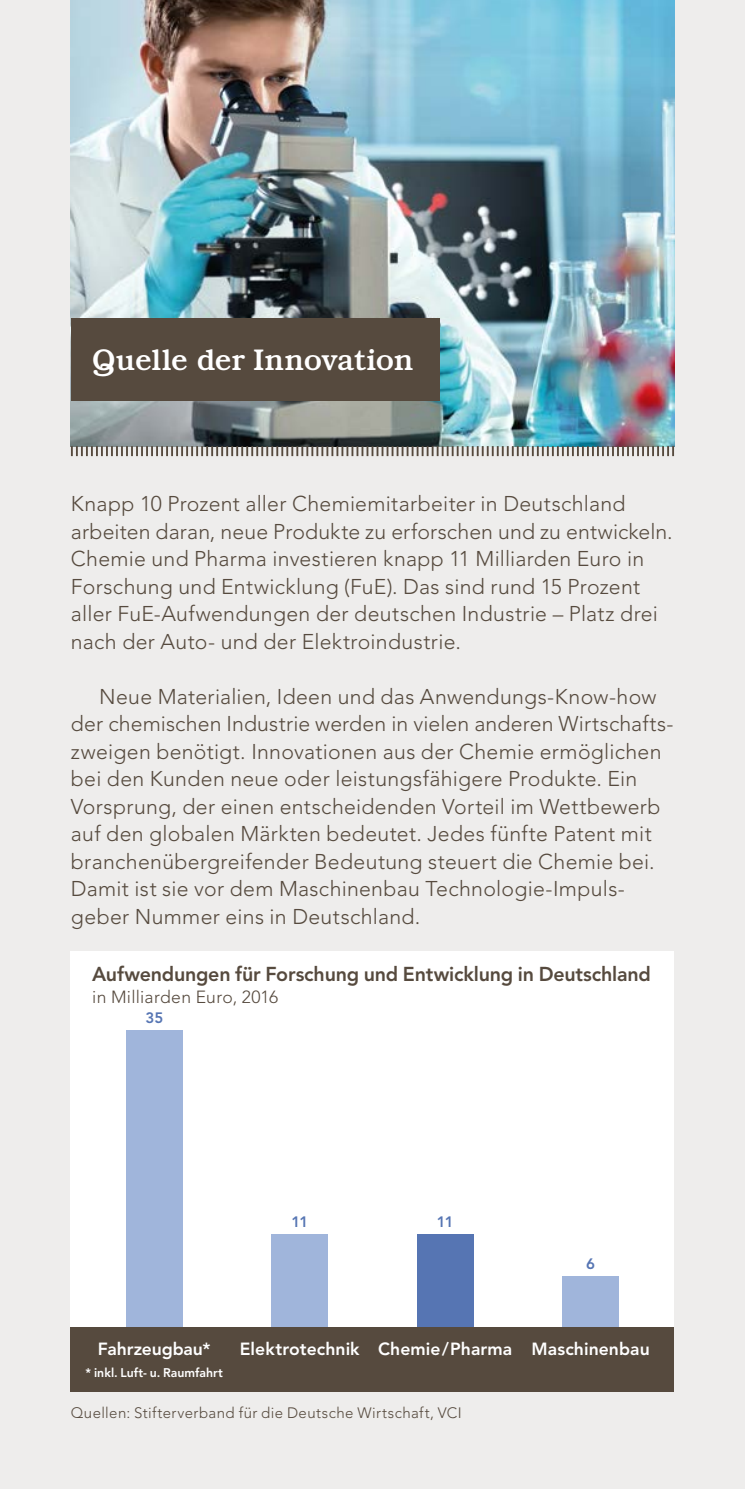
<style>
.page{position:relative;width:745px;height:1489px;background:#fff}
.page>*{position:absolute;margin:0;border:0;box-sizing:border-box;transform-origin:0 0}
.Headlines_Prospekte{font:500 30px "Bookman Std";letter-spacing:-.01em;color:#fff}
.Copy_Prospekte{font:300 21.25px/27.5px "Avenir LT Std";letter-spacing:.015em;color:#564a3e}
.Copy_für_Tabellen{font:800 20px "Avenir LT Std";letter-spacing:-.01em;color:#564a3e}
.Grafik_Texte_in_Blöc{font:800 17.5px "Avenir LT Std";letter-spacing:.005em;color:#fff}
.Fußnoten{font:300 17.5px "Avenir LT Std";letter-spacing:.015em;color:#564a3e}
.Fußnoten-2{font:300 15px "Avenir LT Std";letter-spacing:.03em;color:#564a3e}
.Zahlen_in_Balkendiag{font:800 15px "Avenir LT Std";color:#5675b3}
.Grafik_Texte_in_Blöc-2{font:800 12.5px "Avenir LT Std";color:#fff}
</style>
<div class="page">
<div style="left:0;top:0;width:744px;height:1488px;background:#eeedec"></div>
<hr style="left:744px;top:0;width:1px;height:1488px;background:#eeedec">
<img style="left:71px;top:0;width:602px;height:446px">
<svg style="left:71px;top:446px;width:602px;height:10px"></svg>
<div style="left:71px;top:951px;width:602px;height:440px;background:#fff"></div>
<div style="left:271px;top:1233px;width:57px;height:94px;background:#a0b5db"></div>
<div style="left:416px;top:1233px;width:57px;height:94px;background:#5675b3"></div>
<div style="left:562px;top:1276px;width:56px;height:51px;background:#a0b5db"></div>
<div style="left:71px;top:318px;width:368px;height:83px;background:#564a3e"></div>
<div style="left:126px;top:1029px;width:56px;height:298px;background:#a0b5db"></div>
<div style="left:71px;top:1327px;width:602px;height:64px;background:#564a3e"></div>
<p class="Headlines_Prospekte" style="left:92px;top:342px;width:323px">Quelle der Innovation</p>
<p class="Copy_Prospekte" style="left:71px;top:490px;width:603px">Knapp 10 Prozent aller Chemiemitarbeiter in Deutschland arbeiten daran, neue Produkte zu erforschen und zu entwickeln.<br>Chemie und Pharma investieren knapp 11 Milliarden Euro in Forschung und Entwicklung (FuE). Das sind rund 15 Prozent aller FuE-Aufwendungen der deutschen Industrie – Platz drei nach der Auto- und der Elektroindustrie.</p>
<p class="Copy_Prospekte" style="left:71px;top:682px;width:603px;text-indent:28px">Neue Materialien, Ideen und das Anwendungs-Know-how der chemischen Industrie werden in vielen anderen Wirtschafts&shy;zweigen benötigt. Innovationen aus der Chemie ermöglichen bei den Kunden neue oder leistungsfähigere Produkte. Ein Vorsprung, der einen entscheidenden Vorteil im Wettbewerb auf den globalen Märkten bedeutet. Jedes fünfte Patent mit branchenübergreifender Bedeutung steuert die Chemie bei.<br>Damit ist sie vor dem Maschinenbau Technologie-Impuls&shy;geber Nummer eins in Deutschland.</p>
<p class="Copy_für_Tabellen" style="left:92px;top:961px;width:560px">Aufwendungen für Forschung und Entwicklung in Deutschland</p>
<p class="Fußnoten" style="left:92px;top:986px;width:187px">in Milliarden Euro, 2016</p>
<p class="Zahlen_in_Balkendiag" style="left:145px;top:1008px;width:19px">35</p>
<p class="Zahlen_in_Balkendiag" style="left:291px;top:1212px;width:18px">11</p>
<p class="Zahlen_in_Balkendiag" style="left:436px;top:1212px;width:18px">11</p>
<p class="Zahlen_in_Balkendiag" style="left:586px;top:1255px;width:10px">6</p>
<p class="Grafik_Texte_in_Blöc" style="left:98px;top:1338px;width:114px">Fahrzeugbau*</p>
<p class="Grafik_Texte_in_Blöc-2" style="left:85px;top:1365px;width:139px">* inkl. Luft- u. Raumfahrt</p>
<p class="Grafik_Texte_in_Blöc" style="left:240px;top:1338px;width:121px">Elektrotechnik</p>
<p class="Grafik_Texte_in_Blöc" style="left:378px;top:1338px;width:135px">Chemie/Pharma</p>
<p class="Grafik_Texte_in_Blöc" style="left:531px;top:1338px;width:120px">Maschinenbau</p>
<p class="Fußnoten-2" style="left:71px;top:1403px;width:392px">Quellen: Stifterverband für die Deutsche Wirtschaft, VCI</p>
</div>
